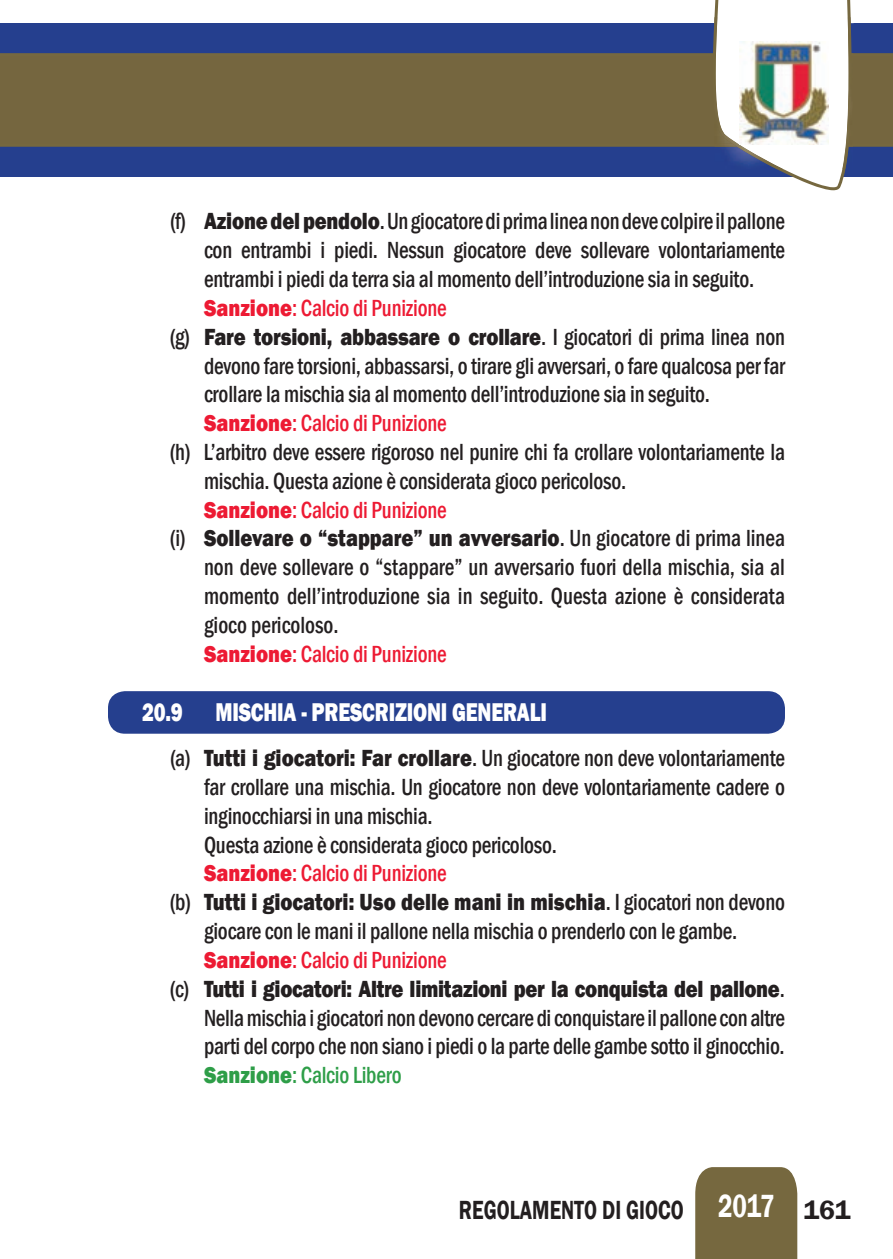
<style>
.page{position:relative;width:893px;height:1259px;background:#fff}
.page>*{position:absolute;margin:0;border:0;box-sizing:border-box;transform-origin:0 0}
.t1{font:600 27px "Franklin Gothic";color:#231f20;scale:.75 1}
.t2{font:800 26.4px "Franklin Gothic";letter-spacing:-.01em;color:#fff;scale:.77 1}
.t3{font:500 condensed 24px "Franklin Gothic";letter-spacing:-.01em;color:#231f20;scale:.9 1}
.t4{font:800 24px "Franklin Gothic";letter-spacing:-.01em;color:#231f20;scale:.85 1}
.t5{font:500 condensed 24px "Franklin Gothic";letter-spacing:-.01em;color:#ed1a33;scale:.9 1}
.t6{font:500 condensed 24px "Franklin Gothic";letter-spacing:-.01em;color:#2e9e48;scale:.9 1}
.s1{font-weight:800;font-stretch:normal}
.s2{font-weight:500;font-stretch:condensed}
.s3{font-size:33px;color:#fff}
</style>
<div class="page">
<div style="left:0;top:23px;width:893px;height:153px;background:#253f8e"></div>
<div style="left:0;top:55px;width:893px;height:90px;background:#75663f"></div>
<hr style="left:0;top:53px;width:893px;height:3px;background:#76683f">
<hr style="left:0;top:144px;width:893px;height:3px;background:#76683f">
<div style="left:695px;top:1167px;width:102px;height:92px;background:#76683f"></div>
<svg style="left:707px;top:0;width:149px;height:191px"></svg>
<img style="left:714px;top:17px;width:137px;height:152px">
<img style="left:740px;top:41px;width:88px;height:103px">
<div style="left:108px;top:691px;width:677px;height:42px;background:#253f8e;border-radius:17px"></div>
<p class="t3" style="left:170px;top:206px;width:685px">(f) <span class="s1">Azione del pendolo</span>. Un giocatore di prima linea non deve colpire il pallone</p>
<p class="t3" style="left:204px;top:234px;width:647px">con entrambi i piedi. Nessun giocatore deve sollevare volontariamente</p>
<p class="t3" style="left:204px;top:263px;width:613px">entrambi i piedi da terra sia al momento dell’introduzione sia in seguito.</p>
<p class="t5" style="left:204px;top:292px;width:271px"><span class="s1">Sanzione</span>: Calcio di Punizione</p>
<p class="t4" style="left:170px;top:321px;width:725px"><span class="s2">(g)</span> Fare torsioni, abbassare o crollare<span class="s2">. I giocatori di prima linea non</span></p>
<p class="t3" style="left:204px;top:350px;width:647px">devono fare torsioni, abbassarsi, o tirare gli avversari, o fare qualcosa per far</p>
<p class="t3" style="left:204px;top:378px;width:564px">crollare la mischia sia al momento dell’introduzione sia in seguito.</p>
<p class="t5" style="left:204px;top:407px;width:271px"><span class="s1">Sanzione</span>: Calcio di Punizione</p>
<p class="t3" style="left:170px;top:436px;width:685px">(h) L’arbitro deve essere rigoroso nel punire chi fa crollare volontariamente la</p>
<p class="t3" style="left:204px;top:465px;width:471px">mischia. Questa azione è considerata gioco pericoloso.</p>
<p class="t5" style="left:204px;top:494px;width:271px"><span class="s1">Sanzione</span>: Calcio di Punizione</p>
<p class="t4" style="left:170px;top:523px;width:725px"><span class="s2">(i)</span> Sollevare o “stappare” un avversario<span class="s2">. Un giocatore di prima linea</span></p>
<p class="t3" style="left:204px;top:551px;width:647px">non deve sollevare o “stappare” un avversario fuori della mischia, sia al</p>
<p class="t3" style="left:204px;top:580px;width:647px">momento dell’introduzione sia in seguito. Questa azione è considerata</p>
<p class="t3" style="left:204px;top:609px;width:151px">gioco pericoloso.</p>
<p class="t5" style="left:204px;top:638px;width:271px"><span class="s1">Sanzione</span>: Calcio di Punizione</p>
<p class="t2" style="left:142px;top:695px;width:527px">20.9 MISCHIA - PRESCRIZIONI GENERALI</p>
<p class="t3" style="left:170px;top:742px;width:685px">(a) <span class="s1">Tutti i giocatori: Far crollare</span>. Un giocatore non deve volontariamente</p>
<p class="t3" style="left:204px;top:771px;width:647px">far crollare una mischia. Un giocatore non deve volontariamente cadere o</p>
<p class="t3" style="left:204px;top:800px;width:256px">inginocchiarsi in una mischia.</p>
<p class="t3" style="left:204px;top:829px;width:394px">Questa azione è considerata gioco pericoloso.</p>
<p class="t5" style="left:204px;top:857px;width:271px"><span class="s1">Sanzione</span>: Calcio di Punizione</p>
<p class="t4" style="left:170px;top:886px;width:725px"><span class="s2">(b)</span> Tutti i giocatori: Uso delle mani in mischia<span class="s2">. I giocatori non devono</span></p>
<p class="t3" style="left:204px;top:915px;width:594px">giocare con le mani il pallone nella mischia o prenderlo con le gambe.</p>
<p class="t5" style="left:204px;top:944px;width:271px"><span class="s1">Sanzione</span>: Calcio di Punizione</p>
<p class="t4" style="left:170px;top:973px;width:725px"><span class="s2">(c)</span> Tutti i giocatori: Altre limitazioni per la conquista del pallone<span class="s2">.</span></p>
<p class="t3" style="left:204px;top:1001px;width:647px">Nella mischia i giocatori non devono cercare di conquistare il pallone con altre</p>
<p class="t3" style="left:204px;top:1030px;width:647px">parti del corpo che non siano i piedi o la parte delle gambe sotto il ginocchio.</p>
<p class="t6" style="left:204px;top:1059px;width:221px"><span class="s1">Sanzione</span>: Calcio Libero</p>
<p class="t1" style="left:459px;top:1193px;width:524px">REGOLAMENTO DI GIOCO <span class="s3">2017</span> 161</p>
</div>
